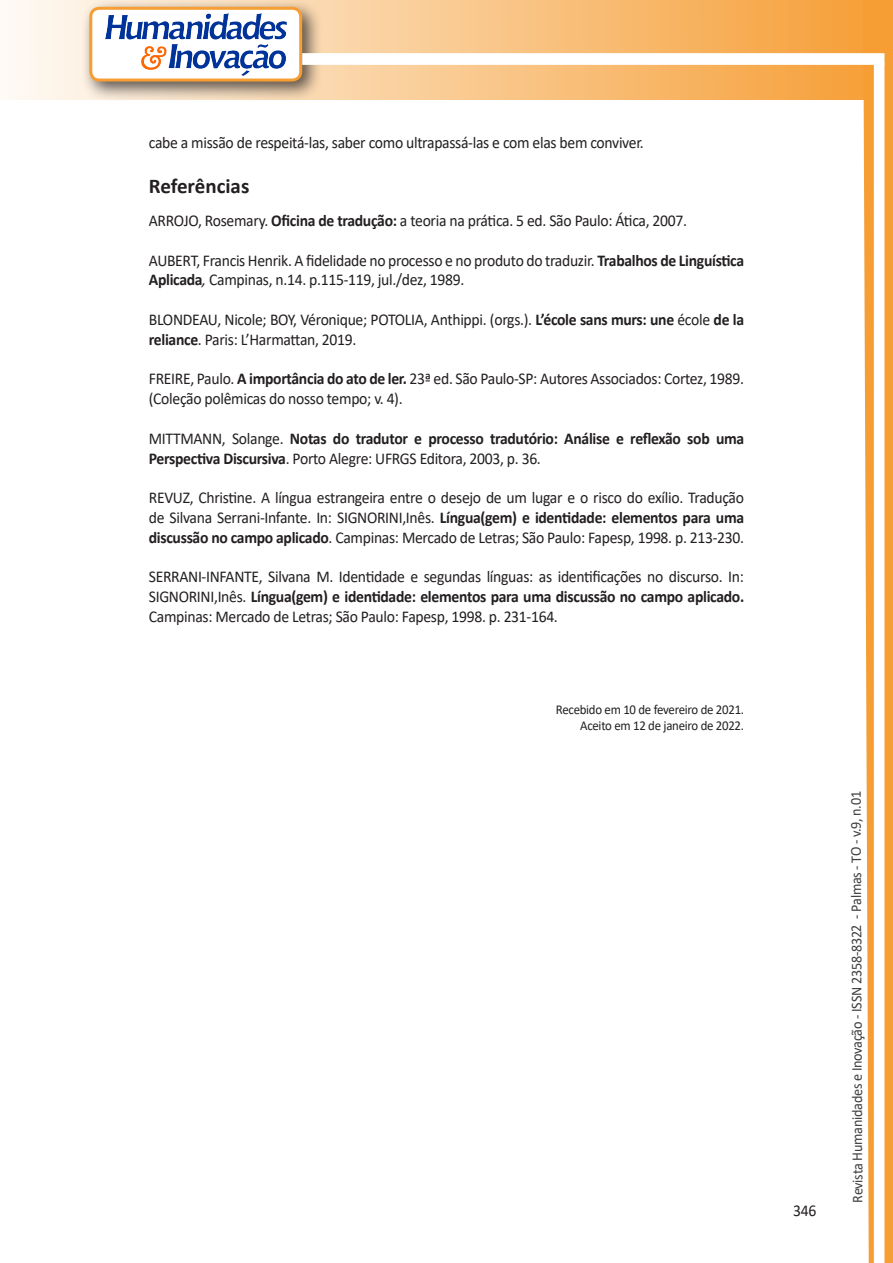
<style>
.page{position:relative;width:893px;height:1263px;background:#fff}
.page>*{position:absolute;margin:0;border:0;box-sizing:border-box;transform-origin:0 0}
.Titulo_2{font:700 21px "Calibri";color:#231f20}
.texto{font:16.5px/19.8px "Calibri";letter-spacing:-.02em;color:#231f20;scale:.95 1}
.texto-2{font:700 16.5px/19.8px "Calibri";letter-spacing:-.02em;color:#231f20;scale:.95 1}
.t1{font:15px "Calibri";letter-spacing:-.025em;color:#3e3e3f;scale:.95 1}
.texto-3{font:13.5px "Calibri";letter-spacing:-.02em;color:#231f20;scale:.95 1}
.s1{font-weight:700}
.s2{font-style:italic}
.s3{font-weight:400}
</style>
<div class="page">
<svg style="left:5px;top:0;width:858px;height:100px;background:#f9c484"></svg>
<div style="left:81px;top:0;width:241px;height:102px;background:#231f20;opacity:.75"></div>
<div style="left:91px;top:8px;width:210px;height:72px;background:#fff;border-radius:9px"></div>
<div style="left:89px;top:7px;width:213px;height:75px;border:3px solid #f69e34;border-radius:9px"></div>
<div style="left:302px;top:53px;width:582px;height:12px;background:#fff;border:2px solid #fff"></div>
<svg style="left:863px;top:0;width:30px;height:1263px"></svg>
<img style="left:105px;top:13px;width:181px;height:62px">
<p class="texto" style="left:149px;top:133px;width:523px">cabe a missão de respeitá-las, saber como ultrapassá-las e com elas bem conviver.</p>
<p class="Titulo_2" style="left:149px;top:172px;width:102px">Referências</p>
<p class="texto" style="left:149px;top:210px;width:568px">ARROJO, Rosemary. <span class="s1">Oficina de tradução:</span> a teoria na prática. 5 ed. São Paulo: Ática, 2007.</p>
<p class="texto" style="left:149px;top:250px;width:628px">AUBERT, Francis Henrik. A fidelidade no processo e no produto do traduzir. <span class="s1">Trabalhos de Linguística<br>Aplicada</span><span class="s2">,</span> Campinas, n.14. p.115-119, jul./dez, 1989.</p>
<p class="texto" style="left:149px;top:309px;width:628px">BLONDEAU, Nicole; BOY, Véronique; POTOLIA, Anthippi. (orgs.). <span class="s1">L’école sans murs: une</span> école <span class="s1">de la reliance</span>. Paris: L’Harmattan, 2019.</p>
<p class="texto" style="left:149px;top:369px;width:628px">FREIRE, Paulo. <span class="s1">A importância do ato de ler.</span> 23ª ed. São Paulo-SP: Autores Associados: Cortez, 1989. (Coleção polêmicas do nosso tempo; v. 4).</p>
<p class="texto-2" style="left:149px;top:428px;width:628px"><span class="s3">MITTMANN, Solange.</span> Notas do tradutor e processo tradutório: Análise e reflexão sob uma<br>Perspectiva Discursiva<span class="s3">. Porto Alegre: UFRGS Editora, 2003, p. 36.</span></p>
<p class="texto" style="left:149px;top:487px;width:628px;text-align:justify">REVUZ, Christine. A língua estrangeira entre o desejo de um lugar e o risco do exílio. Tradução de Silvana Serrani-Infante. In: SIGNORINI,Inês. <span class="s1">Língua(gem) e identidade: elementos para uma discussão no campo aplicado</span>. Campinas: Mercado de Letras; São Paulo: Fapesp, 1998. p. 213-230.</p>
<p class="texto" style="left:149px;top:567px;width:628px;text-align:justify">SERRANI-INFANTE, Silvana M. Identidade e segundas línguas: as identificações no discurso. In:<br>SIGNORINI,Inês. <span class="s1">Língua(gem) e identidade: elementos para uma discussão no campo aplicado.<br></span>Campinas: Mercado de Letras; São Paulo: Fapesp, 1998. p. 231-164.</p>
<p class="texto-3" style="left:556px;top:700px;width:200px">Recebido em 10 de fevereiro de 2021.</p>
<p class="texto-3" style="left:580px;top:716px;width:174px">Aceito em 12 de janeiro de 2022.</p>
<p class="texto" style="left:793px;top:1200px;width:26px">346</p>
<p class="t1" style="left:846px;top:1203px;width:435px;rotate:-90deg">Revista Humanidades e Inovação - ISSN 2358-8322 - Palmas - TO - v.9, n.01</p>
</div>
